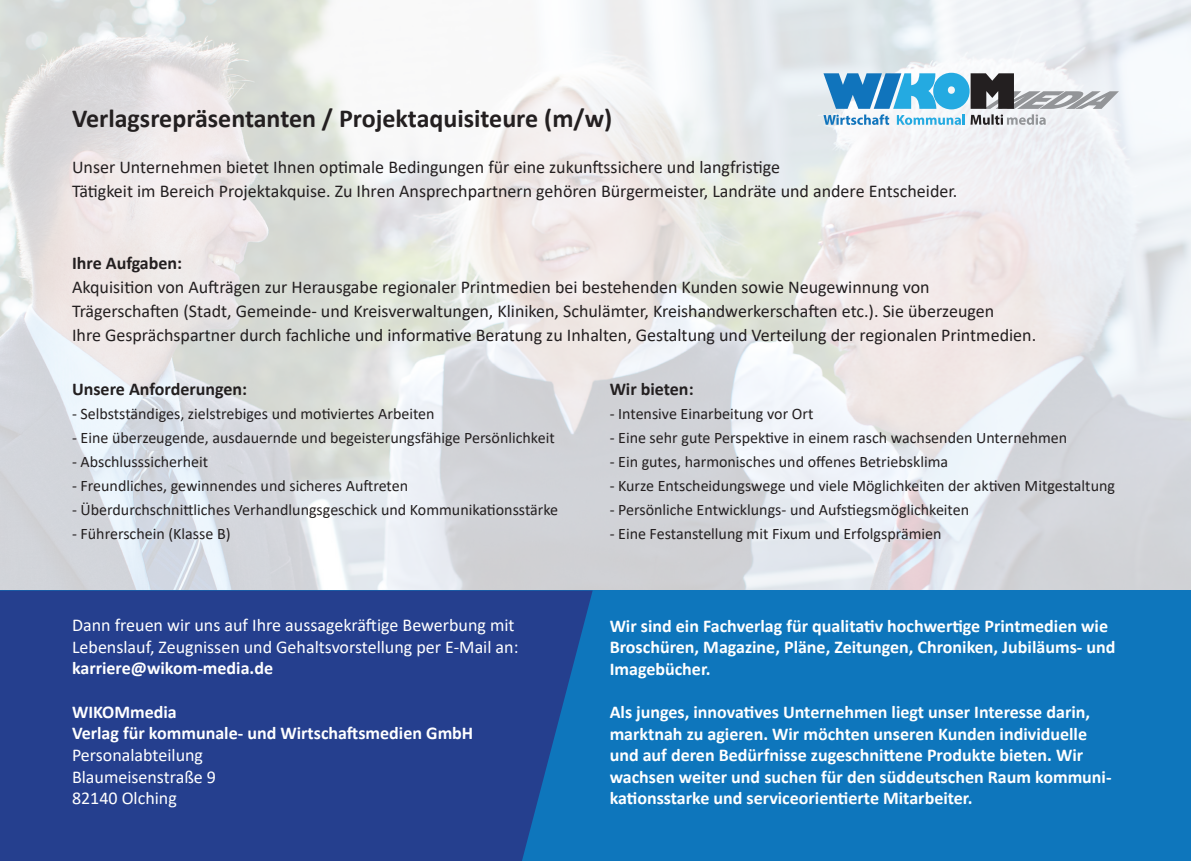
<style>
.page{position:relative;width:1191px;height:861px;background:#fff}
.page>*{position:absolute;margin:0;border:0;box-sizing:border-box;transform-origin:0 0}
.t1{font:700 26px "Calibri";color:#231f20}
.t2{font:18px/24px "Calibri";color:#231f20}
.t3{font:700 18px/21.6px "Calibri";color:#fff}
.t4{font:18px/21.6px "Calibri";color:#fff}
.t5{font:700 18px "Calibri";color:#231f20}
.t6{font:16px "Calibri";color:#231f20}
</style>
<div class="page">
<img style="left:0;top:1px;width:1191px;height:589px">
<div style="left:0;top:590px;width:1191px;height:270px;background:#0e76bc"></div>
<div style="left:0;top:590px;width:592px;height:270px;background:#253f8e"></div>
<svg style="left:823px;top:73px;width:296px;height:52px"></svg>
<p class="t1" style="left:72px;top:100px;width:541px">Verlagsrepräsentanten / Projektaquisiteure (m/w)</p>
<p class="t2" style="left:72px;top:154px;width:887px">Unser Unternehmen bietet Ihnen optimale Bedingungen für eine zukunftssichere und langfristige<br>Tätigkeit im Bereich Projektakquise. Zu Ihren Ansprechpartnern gehören Bürgermeister, Landräte und andere Entscheider.</p>
<p class="t5" style="left:72px;top:250px;width:112px">Ihre Aufgaben:</p>
<p class="t2" style="left:72px;top:274px;width:965px">Akquisition von Aufträgen zur Herausgabe regionaler Printmedien bei bestehenden Kunden sowie Neugewinnung von<br>Trägerschaften (Stadt, Gemeinde- und Kreisverwaltungen, Kliniken, Schulämter, Kreishandwerkerschaften etc.). Sie überzeugen<br>Ihre Gesprächspartner durch fachliche und informative Beratung zu Inhalten, Gestaltung und Verteilung der regionalen Printmedien.</p>
<p class="t5" style="left:72px;top:376px;width:177px">Unsere Anforderungen:</p>
<p class="t6" style="left:72px;top:402px;width:364px">- Selbstständiges, zielstrebiges und motiviertes Arbeiten</p>
<p class="t6" style="left:72px;top:426px;width:484px">- Eine überzeugende, ausdauernde und begeisterungsfähige Persönlichkeit</p>
<p class="t6" style="left:72px;top:450px;width:138px">- Abschlusssicherheit</p>
<p class="t6" style="left:72px;top:474px;width:337px">- Freundliches, gewinnendes und sicheres Auftreten</p>
<p class="t6" style="left:72px;top:498px;width:488px">- Überdurchschnittliches Verhandlungsgeschick und Kommunikationsstärke</p>
<p class="t6" style="left:72px;top:522px;width:160px">- Führerschein (Klasse B)</p>
<p class="t5" style="left:609px;top:376px;width:85px">Wir bieten:</p>
<p class="t6" style="left:609px;top:402px;width:205px">- Intensive Einarbeitung vor Ort</p>
<p class="t6" style="left:609px;top:426px;width:459px">- Eine sehr gute Perspektive in einem rasch wachsenden Unternehmen</p>
<p class="t6" style="left:609px;top:450px;width:340px">- Ein gutes, harmonisches und offenes Betriebsklima</p>
<p class="t6" style="left:609px;top:474px;width:507px">- Kurze Entscheidungswege und viele Möglichkeiten der aktiven Mitgestaltung</p>
<p class="t6" style="left:609px;top:498px;width:361px">- Persönliche Entwicklungs- und Aufstiegsmöglichkeiten</p>
<p class="t6" style="left:609px;top:522px;width:333px">- Eine Festanstellung mit Fixum und Erfolgsprämien</p>
<p class="t4" style="left:72px;top:614px;width:448px">Dann freuen wir uns auf Ihre aussagekräftige Bewerbung mit<br>Lebenslauf, Zeugnissen und Gehaltsvorstellung per E-Mail an:</p>
<p class="t3" style="left:72px;top:657px;width:203px">karriere@wikom-media.de</p>
<p class="t3" style="left:72px;top:700px;width:106px">WIKOMmedia</p>
<p class="t3" style="left:72px;top:722px;width:403px">Verlag für kommunale- und Wirtschaftsmedien GmbH</p>
<p class="t4" style="left:72px;top:743px;width:133px">Personalabteilung</p>
<p class="t4" style="left:72px;top:765px;width:145px">Blaumeisenstraße 9</p>
<p class="t4" style="left:72px;top:786px;width:106px">82140 Olching</p>
<p class="t3" style="left:609px;top:614px;width:507px">Wir sind ein Fachverlag für qualitativ hochwertige Printmedien wie<br>Broschüren, Magazine, Pläne, Zeitungen, Chroniken, Jubiläums- und<br>Imagebücher.</p>
<p class="t3" style="left:609px;top:700px;width:503px">Als junges, innovatives Unternehmen liegt unser Interesse darin, marktnah zu agieren. Wir möchten unseren Kunden individuelle und auf deren Bedürfnisse zugeschnittene Produkte bieten. Wir wachsen weiter und suchen für den süddeutschen Raum kommuni&shy;kationsstarke und serviceorientierte Mitarbeiter.</p>
</div>
